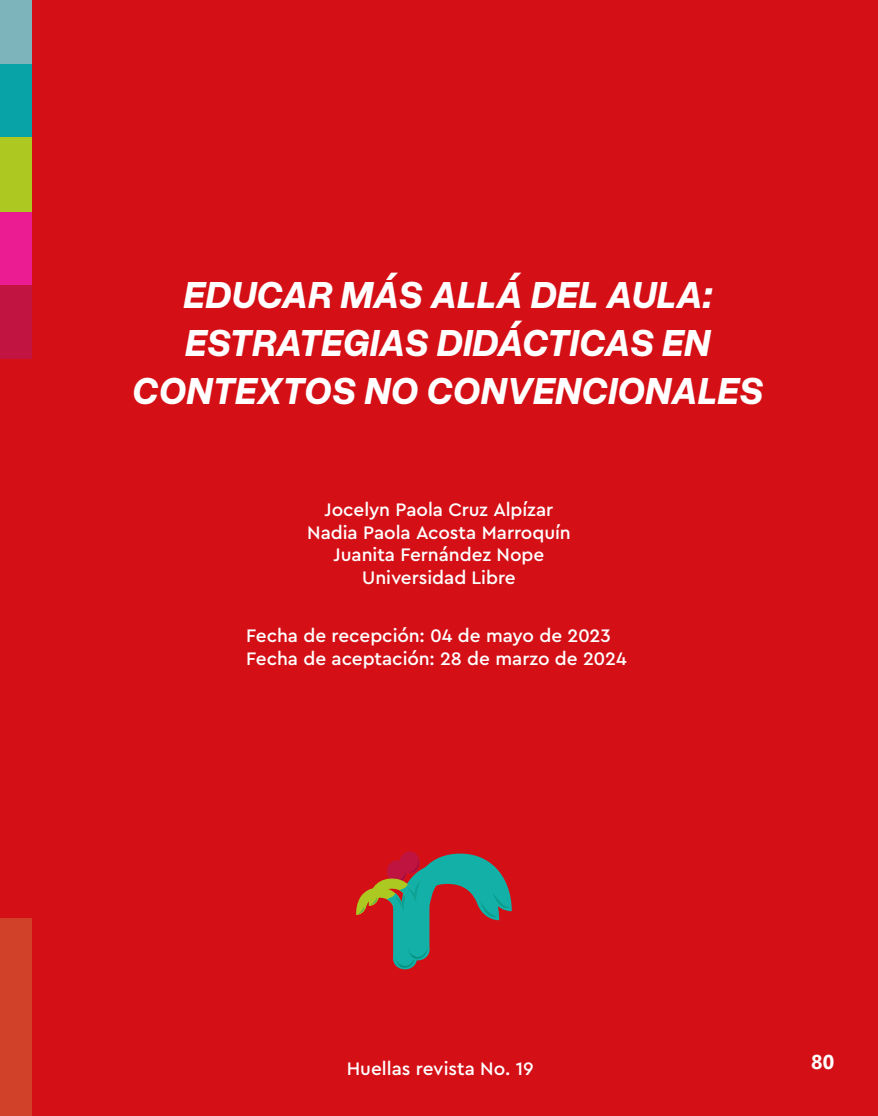
<style>
.page{position:relative;width:878px;height:1116px;background:#d41016}
.page>*{position:absolute;margin:0;border:0;box-sizing:border-box;transform-origin:0 0}
.t1{font:italic 700 40px/48px "Overused Grotesk";color:#fff;text-align:center}
.t2{font:700 20px "Gadugi";color:#fff}
.t3{font:500 19px "Cera Pro";letter-spacing:-.005em;color:#fff}
</style>
<div class="page">
<div style="left:0;top:536px;width:32px;height:580px;background:#d14029"></div>
<div style="left:0;top:359px;width:32px;height:559px;background:#d41016"></div>
<div style="left:0;top:0;width:32px;height:65px;background:#7db3ba"></div>
<div style="left:0;top:211px;width:32px;height:74px;background:#eb1c91"></div>
<div style="left:0;top:64px;width:32px;height:73px;background:#08a3a6"></div>
<div style="left:0;top:137px;width:32px;height:74px;background:#adc921"></div>
<div style="left:0;top:285px;width:32px;height:74px;background:#c21440"></div>
<svg style="left:356px;top:852px;width:156px;height:117px"></svg>
<p class="t1" style="left:131px;top:269px;width:632px">EDUCAR MÁS ALLÁ DEL AULA:<br>ESTRATEGIAS DIDÁCTICAS EN<br>CONTEXTOS NO CONVENCIONALES</p>
<p class="t3" style="left:324px;top:497px;width:230px">Jocelyn Paola Cruz Alpízar</p>
<p class="t3" style="left:307px;top:520px;width:265px">Nadia Paola Acosta Marroquín</p>
<p class="t3" style="left:333px;top:542px;width:212px">Juanita Fernández Nope</p>
<p class="t3" style="left:362px;top:565px;width:155px">Universidad Libre</p>
<p class="t3" style="left:246px;top:623px;width:366px">Fecha de recepción: 04 de mayo de 2023</p>
<p class="t3" style="left:246px;top:646px;width:382px">Fecha de aceptación: 28 de marzo de 2024</p>
<p class="t3" style="left:347px;top:1056px;width:188px">Huellas revista No. 19</p>
<p class="t2" style="left:811px;top:1050px;width:24px">80</p>
</div>
